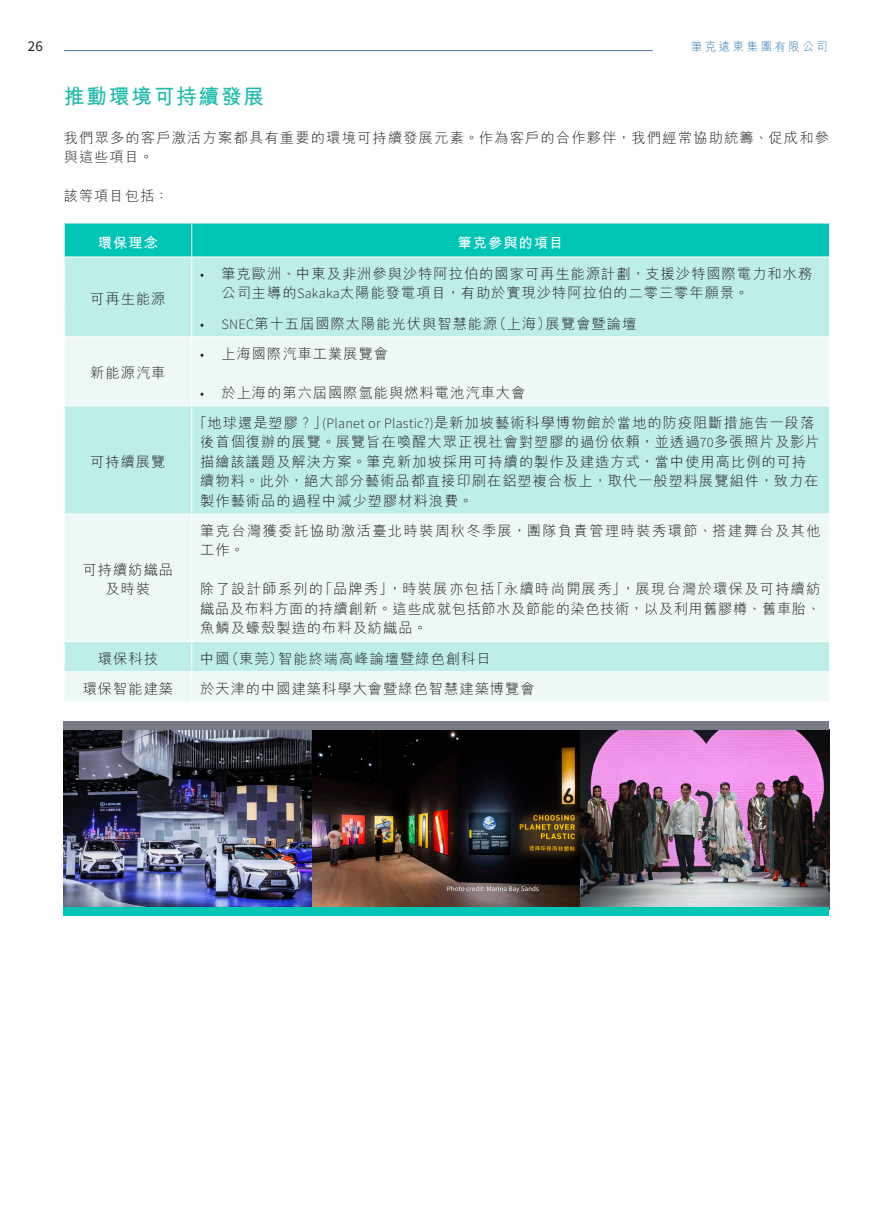
<style>
.page{position:relative;width:893px;height:1212px;background:#fff}
.page>*{position:absolute;margin:0;border:0;box-sizing:border-box;transform-origin:0 0}
._02_H2{font:700 21px "M Hei HK";letter-spacing:.07em;color:#1dbbab}
.t1{font:15px "Source Sans Pro";color:#231f20}
._00_txt{font:300 14.25px/19.5px "M Hei HK";letter-spacing:.07em;color:#231f20}
._50_Table_txt{font:300 14.25px "M Hei HK";letter-spacing:.07em;color:#231f20}
._00_txt-2{font:300 14.25px/19.5px "M Hei HK";letter-spacing:.1em;color:#231f20}
._50_Table_txt-2{font:700 14.25px "M Hei HK";letter-spacing:.07em;color:#fff}
.t2{font:300 12px "M Hei HK";letter-spacing:.22em;color:#317db6;scale:.95 1}
.s1{font-family:"Source Sans Pro"}
</style>
<div class="page">
<hr style="left:64px;top:50px;width:589px;height:1px;background:#6586ae">
<div style="left:65px;top:224px;width:764px;height:33px;background:#00c4b4"></div>
<div style="left:65px;top:258px;width:764px;height:78px;background:#beeee8"></div>
<svg style="left:65px;top:337px;width:764px;height:364px;background:#daf4f1"></svg>
<hr style="left:191px;top:223px;width:1px;height:34px;background:#fff">
<hr style="left:191px;top:337px;width:1px;height:68px;background:#fff">
<hr style="left:64px;top:405px;width:128px;height:1px;background:#fff">
<hr style="left:192px;top:405px;width:638px;height:1px;background:#fff">
<hr style="left:191px;top:406px;width:1px;height:108px;background:#fff">
<hr style="left:64px;top:514px;width:128px;height:1px;background:#fff">
<hr style="left:192px;top:514px;width:638px;height:1px;background:#fff">
<hr style="left:191px;top:514px;width:1px;height:127px;background:#fff">
<hr style="left:64px;top:641px;width:128px;height:1px;background:#fff">
<hr style="left:192px;top:641px;width:638px;height:1px;background:#fff">
<hr style="left:64px;top:671px;width:128px;height:1px;background:#fff">
<svg style="left:64px;top:642px;width:1px;height:29px"></svg>
<hr style="left:192px;top:671px;width:638px;height:1px;background:#fff">
<svg style="left:191px;top:642px;width:1px;height:59px"></svg>
<hr style="left:191px;top:257px;width:1px;height:50px;background:#fff">
<svg style="left:64px;top:307px;width:1px;height:29px"></svg>
<svg style="left:191px;top:307px;width:1px;height:29px"></svg>
<img style="left:579px;top:729px;width:250px;height:178px">
<img style="left:311px;top:729px;width:268px;height:178px">
<img style="left:64px;top:729px;width:247px;height:178px">
<div style="left:64px;top:907px;width:765px;height:8px;background:#00c4b4"></div>
<div style="left:64px;top:721px;width:765px;height:8px;background:#777b83"></div>
<p class="t1" style="left:28px;top:37px;width:17px">26</p>
<p class="t2" style="left:691px;top:38px;width:145px">筆克遠東集團有限公司</p>
<p class="_02_H2" style="left:64px;top:81px;width:202px">推動環境可持續發展</p>
<p class="_00_txt" style="left:64px;top:127px;width:767px">我們眾多的客戶激活方案都具有重要的環境可持續發展元素。作為客戶的合作夥伴，我們經常協助統籌、促成和參與這些項目。</p>
<p class="_00_txt" style="left:64px;top:186px;width:107px">該等項目包括：</p>
<p class="_50_Table_txt-2" style="left:98px;top:232px;width:61px">環保理念</p>
<p class="_50_Table_txt-2" style="left:458px;top:232px;width:107px">筆克參與的項目</p>
<p class="_50_Table_txt" style="left:90px;top:288px;width:77px">可再生能源</p>
<p class="_50_Table_txt" style="left:90px;top:363px;width:77px">新能源汽車</p>
<p class="_50_Table_txt" style="left:90px;top:452px;width:77px">可持續展覽</p>
<p class="_50_Table_txt" style="left:83px;top:560px;width:92px">可持續紡織品</p>
<p class="_50_Table_txt" style="left:106px;top:579px;width:46px">及時裝</p>
<p class="_00_txt" style="left:221px;top:263px;width:592px;text-indent:-21px"><span class="s1">•</span> 筆克歐洲、中東及非洲參與沙特阿拉伯的國家可再生能源計劃，支援沙特國際電力和水務公司主導的<span class="s1">Sakaka</span>太陽能發電項目，有助於實現沙特阿拉伯的二零三零年願景。</p>
<p class="_50_Table_txt" style="left:200px;top:313px;width:438px"><span class="s1">• SNEC</span>第十五屆國際太陽能光伏與智慧能源（上海）展覽會暨論壇</p>
<p class="_50_Table_txt" style="left:200px;top:343px;width:189px"><span class="s1">•</span> 上海國際汽車工業展覽會</p>
<p class="_50_Table_txt" style="left:200px;top:382px;width:327px"><span class="s1">•</span> 於上海的第六屆國際氫能與燃料電池汽車大會</p>
<p class="_00_txt" style="left:200px;top:412px;width:621px;text-indent:-7px">「地球還是塑膠？」<span class="s1">(Planet or Plastic?)</span>是新加坡藝術科學博物館於當地的防疫阻斷措施告一段落後首個復辦的展覽。展覽旨在喚醒大眾正視社會對塑膠的過份依賴，並透過<span class="s1">70</span>多張照片及影片描繪該議題及解決方案。筆克新加坡採用可持續的製作及建造方式，當中使用高比例的可持續物料。此外，絕大部分藝術品都直接印刷在鋁塑複合板上，取代一般塑料展覽組件，致力在製作藝術品的過程中減少塑膠材料浪費。</p>
<p class="_00_txt-2" style="left:200px;top:520px;width:622px">筆克台灣獲委託協助激活臺北時裝周秋冬季展，團隊負責管理時裝秀環節、搭建舞台及其他工作。</p>
<p class="_00_txt" style="left:200px;top:579px;width:622px;text-align:justify">除了設計師系列的「品牌秀」，時裝展亦包括「永續時尚開展秀」，展現台灣於環保及可持續紡織品及布料方面的持續創新。這些成就包括節水及節能的染色技術，以及利用舊膠樽、舊車胎、魚鱗及蠔殼製造的布料及紡織品。</p>
<p class="_50_Table_txt" style="left:98px;top:648px;width:61px">環保科技</p>
<p class="_00_txt" style="left:200px;top:648px;width:292px">中國（東莞）智能終端高峰論壇暨綠色創科日</p>
<p class="_50_Table_txt" style="left:83px;top:678px;width:92px">環保智能建築</p>
<p class="_00_txt" style="left:200px;top:678px;width:336px">於天津的中國建築科學大會暨綠色智慧建築博覽會</p>
</div>
